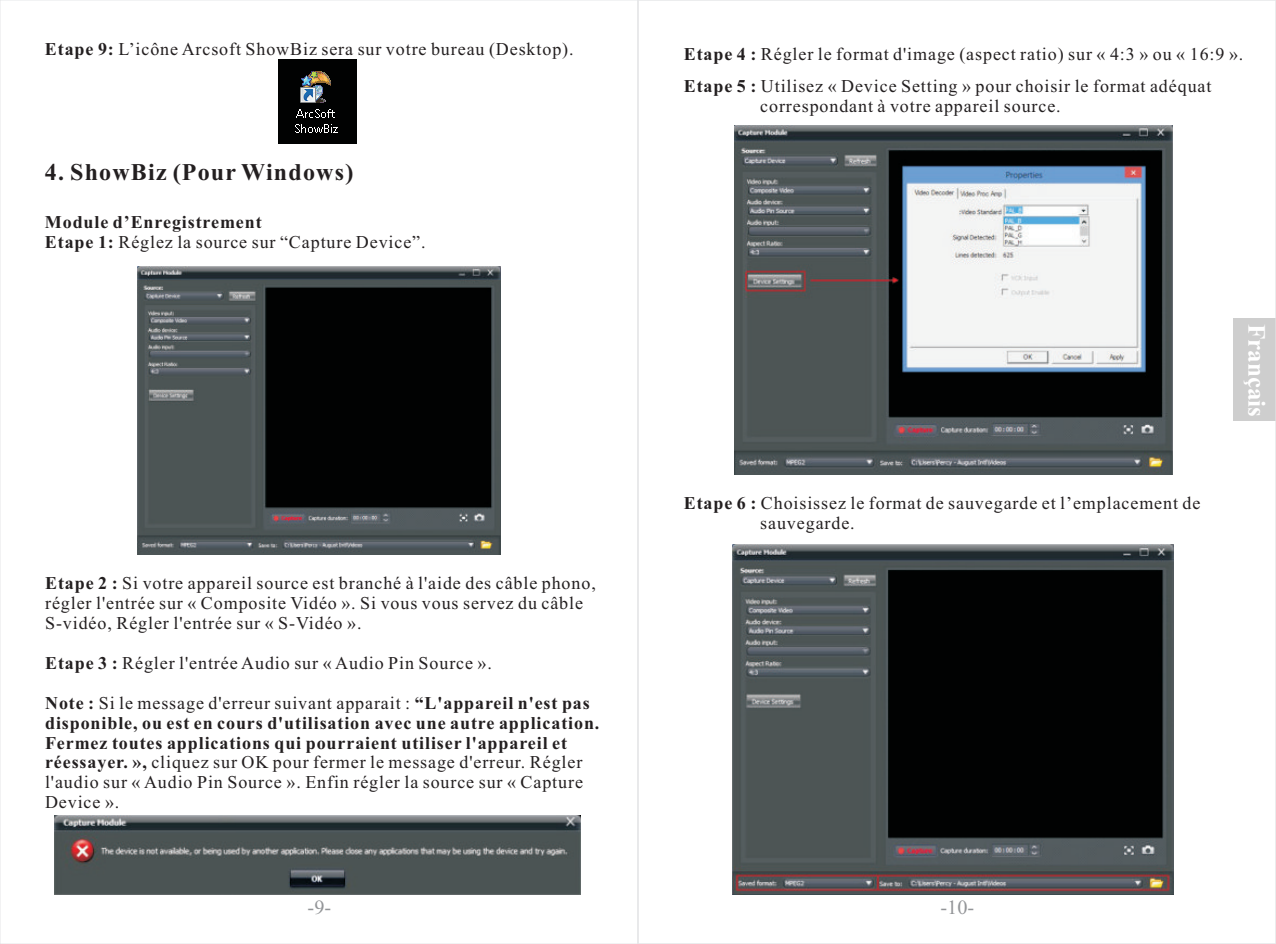
<style>
.page{position:relative;width:1276px;height:944px;background:#fff}
.page>*{position:absolute;margin:0;border:0;box-sizing:border-box;transform-origin:0 0}
.t1{font:700 24.9px "Times New Roman";color:#fff}
.t2{font:700 24px "Times New Roman";letter-spacing:.05em;color:#231f20}
.t3{font:20.4px "Times New Roman";color:#939598}
.t4{font:18px/19.8px "Times New Roman";letter-spacing:.05em;color:#231f20}
.t5{font:700 18px/19.8px "Times New Roman";letter-spacing:.05em;color:#231f20}
.s1{font-weight:700}
.s2{font-weight:400}
</style>
<div class="page">
<div style="left:1233px;top:319px;width:43px;height:102px;background:#cecece"></div>
<img style="left:278px;top:59px;width:79px;height:85px">
<img style="left:54px;top:816px;width:526px;height:79px">
<img style="left:138px;top:267px;width:362px;height:288px">
<img style="left:734px;top:125px;width:439px;height:349px">
<img style="left:732px;top:545px;width:441px;height:350px">
<p class="t4" style="left:45px;top:41px;width:530px"><span class="s1">Etape 9:</span> L’icône Arcsoft ShowBiz sera sur votre bureau (Desktop).</p>
<h2 class="t2" style="left:45px;top:164px;width:310px">4. ShowBiz (Pour Windows)</h2>
<p class="t4" style="left:45px;top:214px;width:382px"><span class="s1">Module d’Enregistrement<br>Etape 1:</span> Réglez la source sur “Capture Device”.</p>
<p class="t4" style="left:45px;top:575px;width:552px"><span class="s1">Etape 2 :</span> Si votre appareil source est branché à l'aide des câble phono, régler l'entrée sur « Composite Vidéo ». Si vous vous servez du câble<br>S-vidéo, Régler l'entrée sur « S-Vidéo ».</p>
<p class="t4" style="left:45px;top:655px;width:448px"><span class="s1">Etape 3 :</span> Régler l'entrée Audio sur « Audio Pin Source ».</p>
<p class="t5" style="left:45px;top:695px;width:556px">Note : <span class="s2">Si le message d'erreur suivant apparait :</span> “L'appareil n'est pas disponible, ou est en cours d'utilisation avec une autre application.<br>Fermez toutes applications qui pourraient utiliser l'appareil et réessayer. », <span class="s2">cliquez sur OK pour fermer le message d'erreur. Régler l'audio sur « Audio Pin Source ». Enfin régler la source sur « Capture Device ».</span></p>
<p class="t3" style="left:307px;top:899px;width:25px">-9-</p>
<p class="t4" style="left:684px;top:46px;width:561px"><span class="s1">Etape 4 :</span> Régler le format d'image (aspect ratio) sur « 4:3 » ou « 16:9 ».</p>
<p class="t4" style="left:760px;top:78px;width:453px;text-indent:-76px"><span class="s1">Etape 5 :</span> Utilisez « Device Setting » pour choisir le format adéquat correspondant à votre appareil source.</p>
<p class="t4" style="left:760px;top:495px;width:442px;text-indent:-76px"><span class="s1">Etape 6 :</span> Choisissez le format de sauvegarde et l’emplacement de sauvegarde.</p>
<h1 class="t1" style="left:1265px;top:324px;width:95px;rotate:90deg">Français</h1>
<p class="t3" style="left:940px;top:899px;width:35px">-10-</p>
</div>
